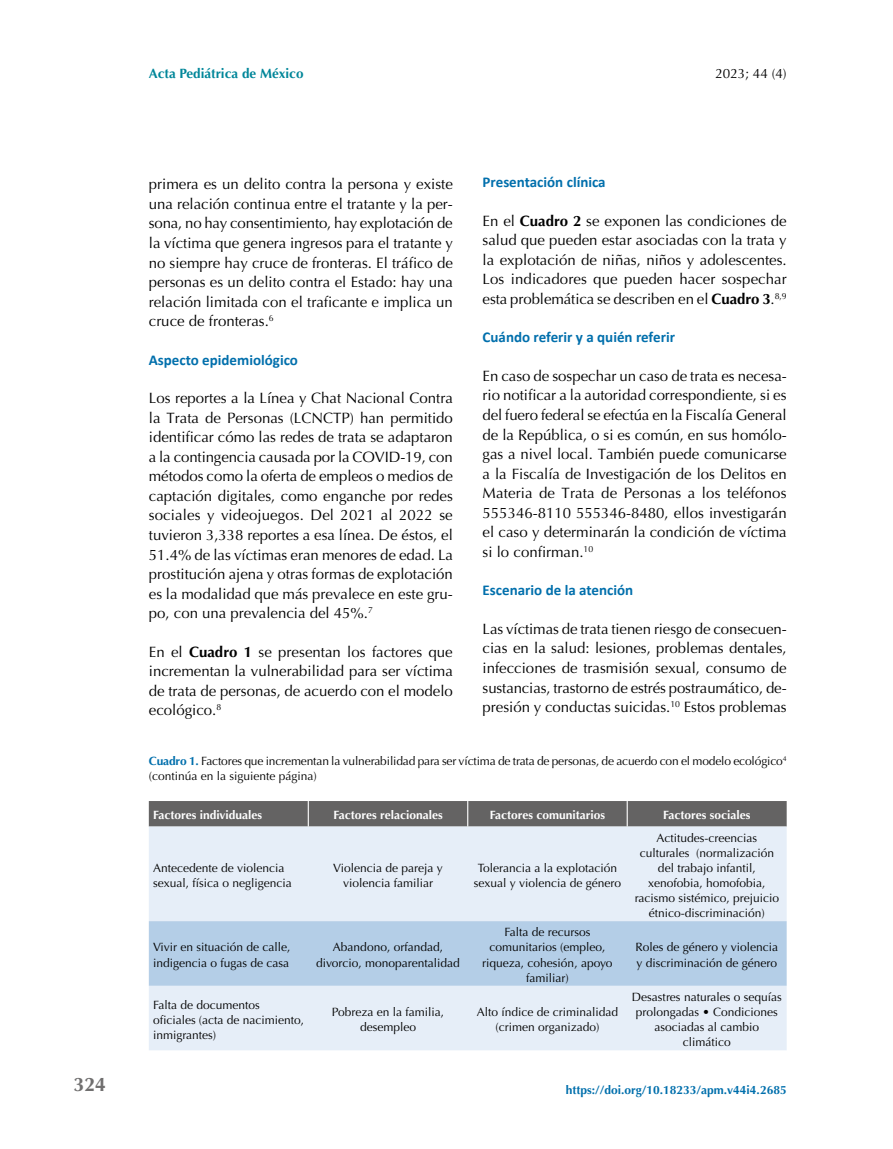
<style>
.page{position:relative;width:893px;height:1149px;background:#fff}
.page>*{position:absolute;margin:0;border:0;box-sizing:border-box;transform-origin:0 0}
.t1{font:700 19.5px "Optima";color:#706f6f}
.t2{font:15px/19.5px "Optima";color:#000;text-align:justify}
.t3{font:700 15px "Calibri";color:#006fac}
.t4{font:700 13.5px "Optima";color:#008699}
.t5{font:13.5px "Optima";color:#000}
.t6{font:12px/15px "Optima";color:#000;text-align:center}
.t7{font:700 12px "Optima";color:#fff}
.t8{font:700 12px "Optima";color:#006fac}
.s1{font-weight:700}
.s2{font-weight:700;color:#006fac}
</style>
<div class="page">
<div style="left:149px;top:826px;width:638px;height:223px;background:#e6eef8"></div>
<div style="left:149px;top:920px;width:638px;height:65px;background:#b4cee7"></div>
<div style="left:149px;top:801px;width:638px;height:25px;background:#646363"></div>
<h1 class="t1" style="left:74px;top:1072px;width:34px">324</h1>
<p class="t4" style="left:149px;top:66px;width:156px">Acta Pediátrica de México</p>
<p class="t5" style="left:715px;top:66px;width:73px">2023; 44 (4)</p>
<p class="t3" style="left:483px;top:172px;width:125px">Presentación clínica</p>
<p class="t2" style="left:483px;top:211px;width:306px">En el <span class="s1">Cuadro 2</span> se exponen las condiciones de salud que pueden estar asociadas con la trata y la explotación de niñas, niños y adolescentes.<br>Los indicadores que pueden hacer sospechar esta problemática se describen en el <span class="s1">Cuadro 3</span>.<sup>8,9</sup></p>
<p class="t3" style="left:483px;top:327px;width:194px">Cuándo referir y a quién referir</p>
<p class="t2" style="left:483px;top:366px;width:306px">En caso de sospechar un caso de trata es necesa&shy;rio notificar a la autoridad correspondiente, si es del fuero federal se efectúa en la Fiscalía General de la República, o si es común, en sus homólo&shy;gas a nivel local. También puede comunicarse a la Fiscalía de Investigación de los Delitos en Materia de Trata de Personas a los teléfonos 555346-8110 555346-8480, ellos investigarán el caso y determinarán la condición de víctima si lo confirman.<sup>10</sup></p>
<p class="t3" style="left:483px;top:580px;width:152px">Escenario de la atención</p>
<p class="t2" style="left:483px;top:619px;width:306px">Las víctimas de trata tienen riesgo de consecuen&shy;cias en la salud: lesiones, problemas dentales, infecciones de trasmisión sexual, consumo de sustancias, trastorno de estrés postraumático, de&shy;presión y conductas suicidas.<sup>10</sup> Estos problemas</p>
<p class="t6" style="left:149px;top:753px;width:639px;text-align:left"><span class="s2">Cuadro 1.</span> Factores que incrementan la vulnerabilidad para ser víctima de trata de personas, de acuerdo con el modelo ecológico<sup>4 </sup>(continúa en la siguiente página)</p>
<p class="t7" style="left:153px;top:808px;width:111px">Factores individuales</p>
<p class="t7" style="left:333px;top:808px;width:111px">Factores relacionales</p>
<p class="t7" style="left:490px;top:808px;width:117px">Factores comunitarios</p>
<p class="t7" style="left:663px;top:808px;width:89px">Factores sociales</p>
<p class="t2" style="left:149px;top:175px;width:306px">primera es un delito contra la persona y existe una relación continua entre el tratante y la per&shy;sona, no hay consentimiento, hay explotación de la víctima que genera ingresos para el tratante y no siempre hay cruce de fronteras. El tráfico de personas es un delito contra el Estado: hay una relación limitada con el traficante e implica un cruce de fronteras.<sup>6</sup></p>
<p class="t3" style="left:149px;top:350px;width:151px">Aspecto epidemiológico</p>
<p class="t2" style="left:149px;top:388px;width:306px">Los reportes a la Línea y Chat Nacional Contra la Trata de Personas (LCNCTP) han permitido identificar cómo las redes de trata se adaptaron a la contingencia causada por la COVID-19, con métodos como la oferta de empleos o medios de captación digitales, como enganche por redes sociales y videojuegos. Del 2021 al 2022 se tuvieron 3,338 reportes a esa línea. De éstos, el 51.4% de las víctimas eran menores de edad. La prostitución ajena y otras formas de explotación es la modalidad que más prevalece en este gru&shy;po, con una prevalencia del 45%.<sup>7</sup></p>
<p class="t2" style="left:149px;top:642px;width:306px">En el <span class="s1">Cuadro 1</span> se presentan los factores que incrementan la vulnerabilidad para ser víctima de trata de personas, de acuerdo con el modelo ecológico.<sup>8</sup></p>
<p class="t6" style="left:153px;top:860px;width:140px;text-align:left">Antecedente de violencia sexual, física o negligencia</p>
<p class="t6" style="left:333px;top:860px;width:111px">Violencia de pareja y violencia familiar</p>
<p class="t6" style="left:474px;top:860px;width:149px">Tolerancia a la explotación sexual y violencia de género</p>
<p class="t6" style="left:153px;top:939px;width:139px;text-align:left">Vivir en situación de calle, indigencia o fugas de casa</p>
<p class="t6" style="left:316px;top:939px;width:145px">Abandono, orfandad, divorcio, monoparentalidad</p>
<p class="t6" style="left:482px;top:924px;width:132px">Falta de recursos comunitarios (empleo, riqueza, cohesión, apoyo familiar)</p>
<p class="t6" style="left:153px;top:996px;width:152px;text-align:left">Falta de documentos oficiales (acta de nacimiento, inmigrantes)</p>
<p class="t6" style="left:332px;top:1004px;width:114px">Pobreza en la familia, desempleo</p>
<p class="t6" style="left:477px;top:1004px;width:143px">Alto índice de criminalidad (crimen organizado)</p>
<p class="t6" style="left:635px;top:830px;width:146px">Actitudes-creencias culturales (normalización del trabajo infantil, xenofobia, homofobia, racismo sistémico, prejuicio étnico-discriminación)</p>
<p class="t6" style="left:636px;top:939px;width:144px;text-align:left">Roles de género y violencia y discriminación de género</p>
<p class="t6" style="left:632px;top:989px;width:151px">Desastres naturales o sequías prolongadas • Condiciones asociadas al cambio climático</p>
<p class="t8" style="left:566px;top:1082px;width:222px">https://doi.org/10.18233/apm.v44i4.2685</p>
</div>
